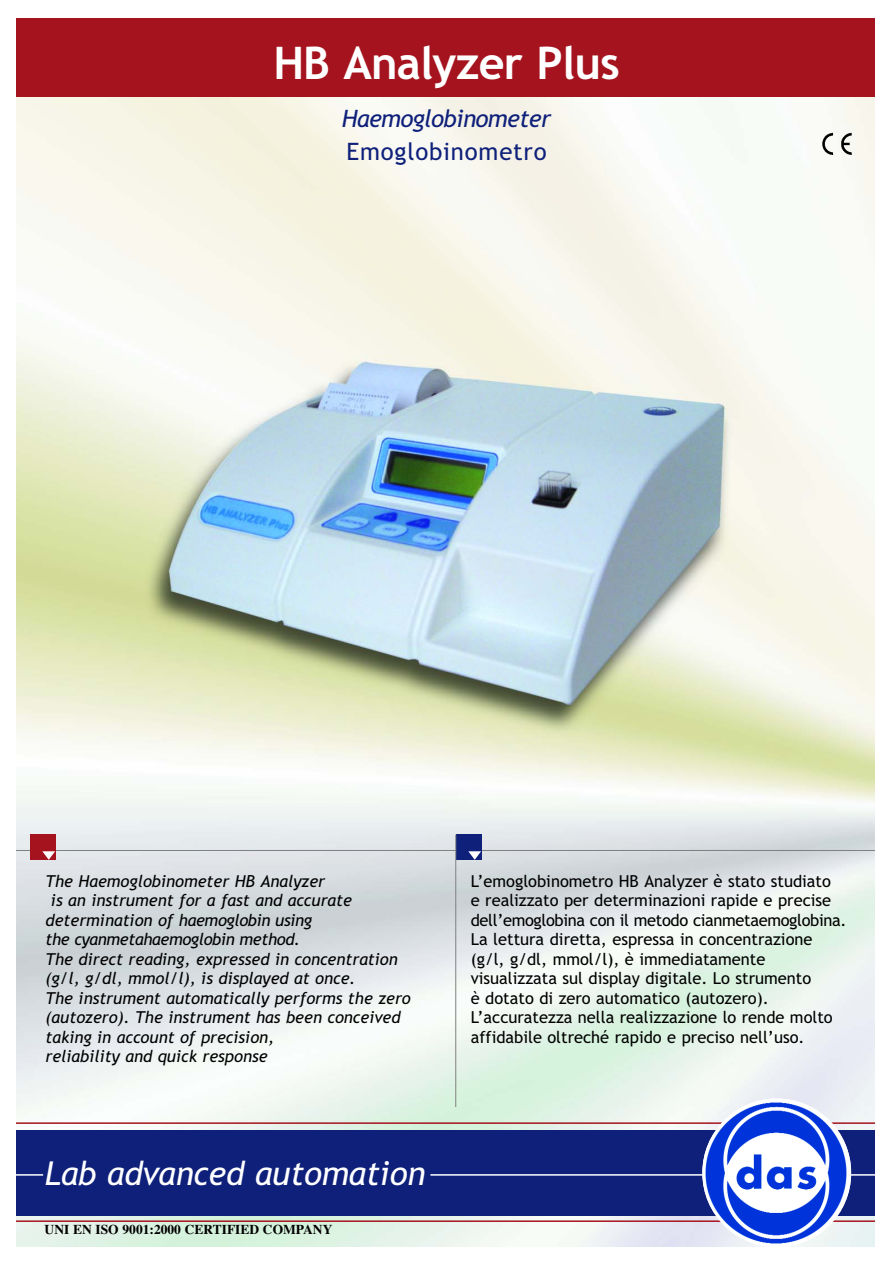
<style>
.page{position:relative;width:893px;height:1263px;background:#fff}
.page>*{position:absolute;margin:0;border:0;box-sizing:border-box;transform-origin:0 0}
.t1{font:700 45px "Trebuchet MS";letter-spacing:-.02em;color:#fff}
.t2{font:italic 33px "Trebuchet MS";letter-spacing:-.005em;color:#fff}
.t3{font:italic 24px "Trebuchet MS";letter-spacing:-.025em;color:#0e207a}
.t4{font:24px "Trebuchet MS";letter-spacing:.035em;color:#0e207a}
.t5{font:16.5px/19.5px "Trebuchet MS";color:#000}
.t6{font:italic 16.5px "Trebuchet MS";color:#000}
.t7{font:italic 16.5px "Trebuchet MS";letter-spacing:-.02em;color:#000}
.t8{font:700 13.5px "Times";color:#000}
</style>
<div class="page">
<img style="left:16px;top:96px;width:858px;height:1150px">
<div style="left:16px;top:18px;width:858px;height:78px;background:#a5141e"></div>
<hr style="left:16px;top:850px;width:858px;height:1px;background:#808080">
<div style="left:31px;top:834px;width:25px;height:25px;background:#a5141e"></div>
<div style="left:456px;top:834px;width:25px;height:25px;background:#0e207a"></div>
<svg style="left:42px;top:851px;width:13px;height:9px"></svg>
<svg style="left:468px;top:851px;width:13px;height:9px"></svg>
<hr style="left:455px;top:835px;width:1px;height:272px;background:#808080">
<div style="left:16px;top:1130px;width:858px;height:85px;background:#0e207a"></div>
<hr style="left:16px;top:1174px;width:27px;height:2px;background:#fff">
<hr style="left:430px;top:1174px;width:444px;height:2px;background:#fff">
<hr style="left:16px;top:1220px;width:858px;height:2px;background:#a5141e">
<hr style="left:16px;top:1122px;width:858px;height:2px;background:#a5141e">
<img style="left:702px;top:1099px;width:148px;height:147px;border-radius:50%">
<img style="left:822px;top:133px;width:30px;height:22px">
<h1 class="t1" style="left:273px;top:45px;width:348px">HB Analyzer Plus</h1>
<h3 class="t3" style="left:342px;top:109px;width:211px">Haemoglobinometer</h3>
<h3 class="t4" style="left:346px;top:142px;width:202px">Emoglobinometro</h3>
<p class="t6" style="left:46px;top:875px;width:281px">The Haemoglobinometer HB Analyzer</p>
<p class="t6" style="left:51px;top:894px;width:303px">is an instrument for a fast and accurate</p>
<p class="t7" style="left:46px;top:914px;width:268px">determination of haemoglobin using</p>
<p class="t7" style="left:46px;top:933px;width:256px">the cyanmetahaemoglobin method.</p>
<p class="t6" style="left:46px;top:953px;width:354px">The direct reading, expressed in concentration</p>
<p class="t6" style="left:46px;top:972px;width:312px">(g/l, g/dl, mmol/l), is displayed at once.</p>
<p class="t6" style="left:46px;top:992px;width:367px">The instrument automatically performs the zero</p>
<p class="t6" style="left:46px;top:1011px;width:357px">(autozero). The instrument has been conceived</p>
<p class="t6" style="left:46px;top:1031px;width:230px">taking in account of precision,</p>
<p class="t6" style="left:46px;top:1050px;width:224px">reliability and quick response</p>
<h2 class="t2" style="left:45px;top:1160px;width:382px">Lab advanced automation</h2>
<p class="t8" style="left:45px;top:1225px;width:289px">UNI EN ISO 9001:2000 CERTIFIED COMPANY</p>
<p class="t5" style="left:471px;top:873px;width:377px">L’emoglobinometro HB Analyzer è stato studiato<br>e realizzato per determinazioni rapide e precise dell’emoglobina con il metodo cianmetaemoglobina.<br>La lettura diretta, espressa in concentrazione (g/l, g/dl, mmol/l), è immediatamente visualizzata sul display digitale. Lo strumento<br>è dotato di zero automatico (autozero).<br>L’accuratezza nella realizzazione lo rende molto affidabile oltreché rapido e preciso nell’uso.</p>
</div>
